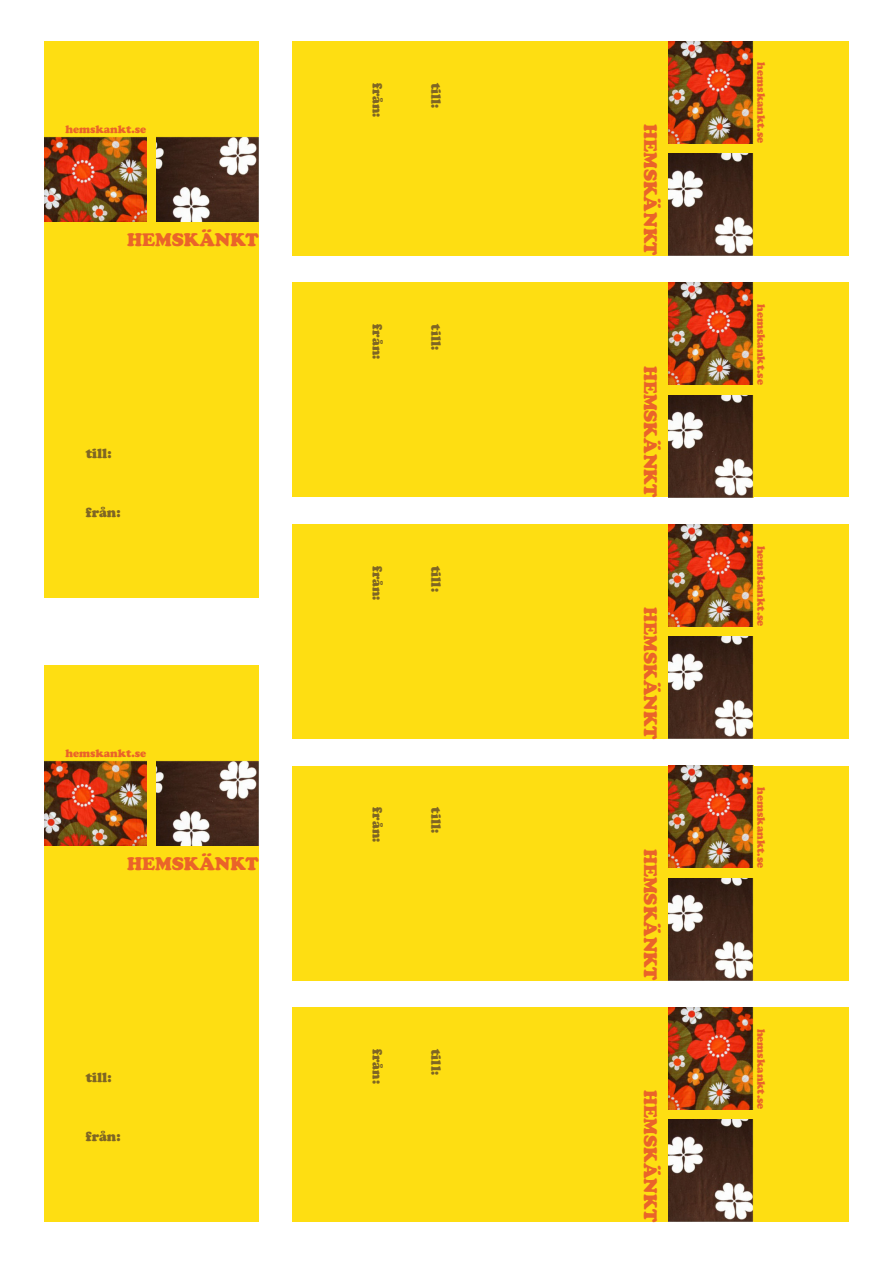
<style>
.page{position:relative;width:893px;height:1263px;background:#fff}
.page>*{position:absolute;margin:0;border:0;box-sizing:border-box;transform-origin:0 0}
.t1{font:900 18.75px "Cooper";color:#ea6429}
.t2{font:900 13.95px "Cooper";color:#7f6624}
.t3{font:900 11.4px "Cooper";color:#ea6429}
</style>
<div class="page">
<div style="left:44px;top:41px;width:215px;height:557px;background:#fede12"></div>
<img style="left:44px;top:137px;width:102px;height:85px">
<img style="left:156px;top:137px;width:103px;height:85px">
<div style="left:44px;top:665px;width:215px;height:557px;background:#fede12"></div>
<img style="left:44px;top:761px;width:102px;height:84px">
<img style="left:156px;top:761px;width:103px;height:84px">
<div style="left:292px;top:41px;width:557px;height:215px;background:#fede12"></div>
<img style="left:668px;top:41px;width:85px;height:102px">
<img style="left:668px;top:153px;width:85px;height:103px">
<div style="left:292px;top:524px;width:557px;height:215px;background:#fede12"></div>
<img style="left:668px;top:524px;width:85px;height:102px">
<img style="left:668px;top:637px;width:85px;height:102px">
<div style="left:292px;top:283px;width:557px;height:214px;background:#fede12"></div>
<img style="left:668px;top:283px;width:85px;height:102px">
<img style="left:668px;top:395px;width:85px;height:102px">
<div style="left:292px;top:766px;width:557px;height:214px;background:#fede12"></div>
<img style="left:668px;top:766px;width:85px;height:102px">
<img style="left:668px;top:878px;width:85px;height:102px">
<div style="left:292px;top:1007px;width:557px;height:215px;background:#fede12"></div>
<img style="left:668px;top:1007px;width:85px;height:102px">
<img style="left:668px;top:1120px;width:85px;height:102px">
<p class="t3" style="left:65px;top:122px;width:82px">hemskankt.se</p>
<p class="t1" style="left:127px;top:229px;width:133px">HEMSKÄNKT</p>
<p class="t2" style="left:86px;top:446px;width:27px">till:</p>
<p class="t2" style="left:86px;top:504px;width:36px">från:</p>
<p class="t3" style="left:65px;top:746px;width:82px">hemskankt.se</p>
<p class="t1" style="left:127px;top:852px;width:133px">HEMSKÄNKT</p>
<p class="t2" style="left:86px;top:1069px;width:27px">till:</p>
<p class="t2" style="left:86px;top:1128px;width:36px">från:</p>
<p class="t2" style="left:386px;top:83px;width:36px;rotate:90deg">från:</p>
<p class="t2" style="left:444px;top:83px;width:27px;rotate:90deg">till:</p>
<p class="t2" style="left:386px;top:324px;width:36px;rotate:90deg">från:</p>
<p class="t2" style="left:444px;top:324px;width:27px;rotate:90deg">till:</p>
<p class="t2" style="left:386px;top:566px;width:36px;rotate:90deg">från:</p>
<p class="t2" style="left:444px;top:566px;width:27px;rotate:90deg">till:</p>
<p class="t2" style="left:386px;top:807px;width:36px;rotate:90deg">från:</p>
<p class="t2" style="left:444px;top:807px;width:27px;rotate:90deg">till:</p>
<p class="t2" style="left:386px;top:1049px;width:36px;rotate:90deg">från:</p>
<p class="t2" style="left:444px;top:1049px;width:27px;rotate:90deg">till:</p>
<p class="t1" style="left:661px;top:124px;width:133px;rotate:90deg">HEMSKÄNKT</p>
<p class="t1" style="left:661px;top:366px;width:133px;rotate:90deg">HEMSKÄNKT</p>
<p class="t1" style="left:661px;top:607px;width:133px;rotate:90deg">HEMSKÄNKT</p>
<p class="t1" style="left:661px;top:849px;width:133px;rotate:90deg">HEMSKÄNKT</p>
<p class="t1" style="left:661px;top:1090px;width:133px;rotate:90deg">HEMSKÄNKT</p>
<p class="t3" style="left:768px;top:62px;width:82px;rotate:90deg">hemskankt.se</p>
<p class="t3" style="left:768px;top:304px;width:82px;rotate:90deg">hemskankt.se</p>
<p class="t3" style="left:768px;top:545px;width:82px;rotate:90deg">hemskankt.se</p>
<p class="t3" style="left:768px;top:787px;width:82px;rotate:90deg">hemskankt.se</p>
<p class="t3" style="left:768px;top:1029px;width:82px;rotate:90deg">hemskankt.se</p>
</div>
